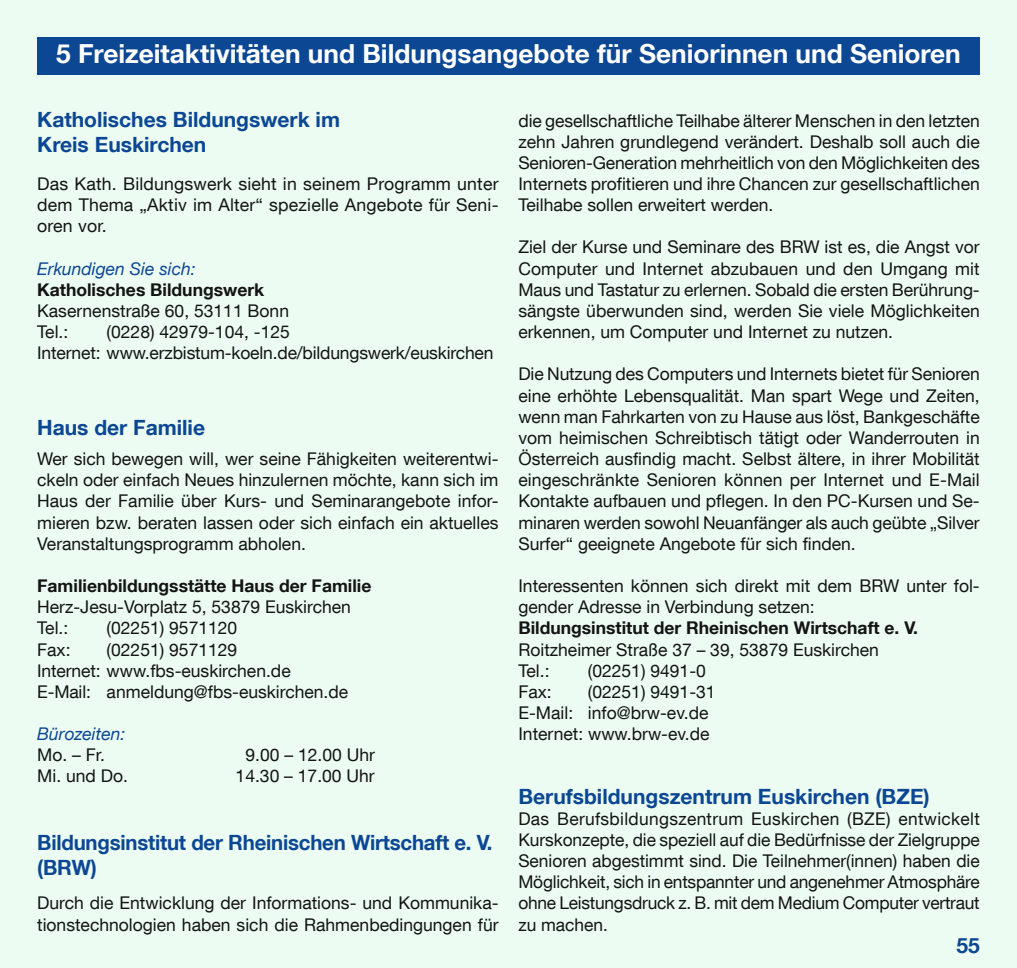
<style>
.page{position:relative;width:1017px;height:968px;background:#fff}
.page>*{position:absolute;margin:0;border:0;box-sizing:border-box;transform-origin:0 0}
.t1{font:700 26.25px "Helvetica Neue LT Com";color:#fff}
.t2{font:700 21px/25.2px "Helvetica Neue LT Com";color:#0b4793}
.t3{font:17.5px/21.2px "Helvetica Neue LT Com";color:#131413}
.t4{font:700 17.5px "Helvetica Neue LT Com";color:#131413}
.t5{font:italic 17.5px "Helvetica Neue LT Com";color:#0b4793}
</style>
<div class="page">
<div style="left:0;top:0;width:1017px;height:967px;background:#ecfcf2"></div>
<div style="left:37px;top:37px;width:943px;height:37px;background:#0b4793"></div>
<h1 class="t1" style="left:56px;top:45px;width:906px">5 Freizeitaktivitäten und Bildungsangebote für Seniorinnen und Senioren</h1>
<p class="t2" style="left:37px;top:110px;width:304px">Katholisches Bildungswerk im<br>Kreis Euskirchen</p>
<p class="t3" style="left:37px;top:176px;width:463px;text-align:justify">Das Kath. Bildungswerk sieht in seinem Programm unter dem Thema „Aktiv im Alter“ spezielle Angebote für Seni&shy;oren vor.</p>
<p class="t5" style="left:37px;top:262px;width:160px">Erkundigen Sie sich:</p>
<p class="t4" style="left:37px;top:283px;width:229px">Katholisches Bildungswerk</p>
<p class="t3" style="left:37px;top:302px;width:253px">Kasernenstraße 60, 53111 Bonn<br>Tel.:</p>
<p class="t3" style="left:37px;top:324px;width:458px;text-indent:69px">(0228) 42979-104, -125<br>Internet: www.erzbistum-koeln.de/bildungswerk/euskirchen</p>
<p class="t2" style="left:37px;top:418px;width:169px">Haus der Familie</p>
<p class="t3" style="left:37px;top:450px;width:463px;text-align:justify">Wer sich bewegen will, wer seine Fähigkeiten weiterentwi&shy;ckeln oder einfach Neues hinzulernen möchte, kann sich im Haus der Familie über Kurs- und Seminarangebote infor&shy;mieren bzw. beraten lassen oder sich einfach ein aktuelles Veranstaltungsprogramm abholen.</p>
<p class="t4" style="left:37px;top:579px;width:336px">Familienbildungsstätte Haus der Familie</p>
<p class="t3" style="left:37px;top:598px;width:315px">Herz-Jesu-Vorplatz 5, 53879 Euskirchen<br>Tel.:</p>
<p class="t3" style="left:107px;top:620px;width:132px">(02251) 9571120</p>
<p class="t3" style="left:37px;top:641px;width:313px;text-indent:69px">(02251) 9571129<br>Internet: www.fbs-euskirchen.de<br>E-Mail: anmeldung@fbs-euskirchen.de</p>
<p class="t5" style="left:37px;top:727px;width:90px">Bürozeiten:</p>
<p class="t3" style="left:37px;top:746px;width:69px">Mo. – Fr.</p>
<p class="t3" style="left:246px;top:746px;width:131px">9.00 – 12.00 Uhr</p>
<p class="t3" style="left:37px;top:768px;width:92px">Mi. und Do.</p>
<p class="t3" style="left:236px;top:768px;width:141px">14.30 – 17.00 Uhr</p>
<p class="t3" style="left:37px;top:641px;width:35px">Fax:</p>
<p class="t2" style="left:37px;top:832px;width:457px">Bildungsinstitut der Rheinischen Wirtschaft e. V. (BRW)</p>
<p class="t3" style="left:37px;top:894px;width:463px">Durch die Entwicklung der Informations- und Kommunika&shy;tionstechnologien haben sich die Rahmenbedingungen für</p>
<p class="t3" style="left:518px;top:112px;width:463px;text-align:justify">die gesellschaftliche Teilhabe älterer Menschen in den letzten zehn Jahren grundlegend verändert. Deshalb soll auch die Senioren-Generation mehrheitlich von den Möglichkeiten des Internets profitieren und ihre Chancen zur gesellschaftlichen Teilhabe sollen erweitert werden.</p>
<p class="t3" style="left:518px;top:239px;width:463px;text-align:justify">Ziel der Kurse und Seminare des BRW ist es, die Angst vor Computer und Internet abzubauen und den Umgang mit Maus und Tastatur zu erlernen. Sobald die ersten Berührung&shy;sängste überwunden sind, werden Sie viele Möglichkeiten erkennen, um Computer und Internet zu nutzen.</p>
<p class="t3" style="left:518px;top:366px;width:463px;text-align:justify">Die Nutzung des Computers und Internets bietet für Senioren eine erhöhte Lebensqualität. Man spart Wege und Zeiten, wenn man Fahrkarten von zu Hause aus löst, Bankgeschäfte vom heimischen Schreibtisch tätigt oder Wanderrouten in Österreich ausfindig macht. Selbst ältere, in ihrer Mobilität eingeschränkte Senioren können per Internet und E-Mail Kontakte aufbauen und pflegen. In den PC-Kursen und Se&shy;minaren werden sowohl Neuanfänger als auch geübte „Silver Surfer“ geeignete Angebote für sich finden.</p>
<p class="t3" style="left:518px;top:577px;width:463px">Interessenten können sich direkt mit dem BRW unter fol&shy;gender Adresse in Verbindung setzen:</p>
<p class="t4" style="left:518px;top:621px;width:401px">Bildungsinstitut der Rheinischen Wirtschaft e. V.</p>
<p class="t3" style="left:518px;top:641px;width:362px">Roitzheimer Straße 37 – 39, 53879 Euskirchen<br>Tel.:</p>
<p class="t3" style="left:588px;top:662px;width:120px">(02251) 9491-0</p>
<p class="t3" style="left:518px;top:683px;width:199px;text-indent:69px">(02251) 9491-31<br>E-Mail: info@brw-ev.de<br>Internet: www.brw-ev.de</p>
<p class="t3" style="left:518px;top:683px;width:35px">Fax:</p>
<p class="t2" style="left:518px;top:786px;width:413px">Berufsbildungszentrum Euskirchen (BZE)</p>
<p class="t3" style="left:518px;top:810px;width:463px;text-align:justify">Das Berufsbildungszentrum Euskirchen (BZE) entwickelt Kurskonzepte, die speziell auf die Bedürfnisse der Zielgruppe Senioren abgestimmt sind. Die Teilnehmer(innen) haben die Möglichkeit, sich in entspannter und angenehmer Atmosphäre ohne Leistungsdruck z. B. mit dem Medium Computer vertraut zu machen.</p>
<p class="t2" style="left:956px;top:935px;width:25px">55</p>
</div>
